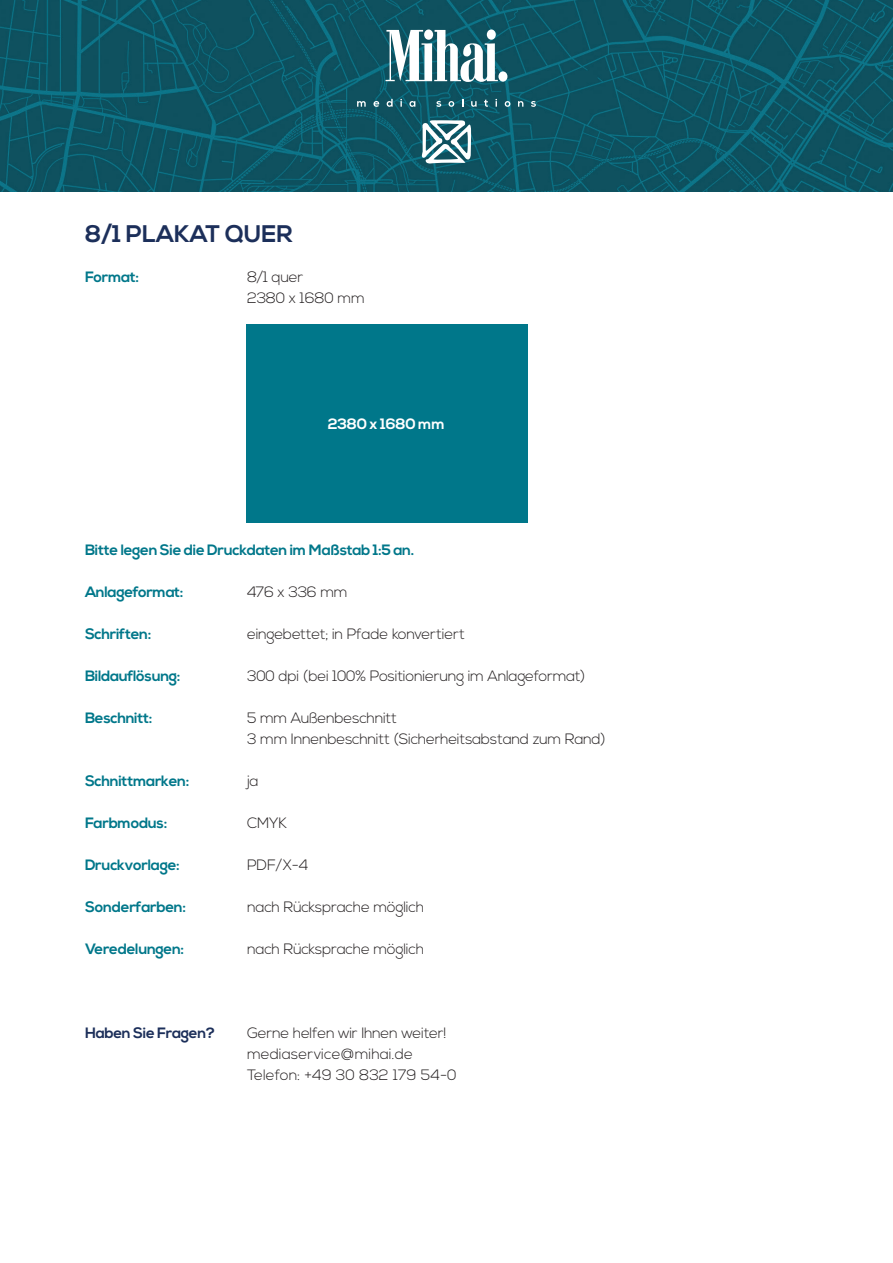
<style>
.page{position:relative;width:893px;height:1263px;background:#fff}
.page>*{position:absolute;margin:0;border:0;box-sizing:border-box;transform-origin:0 0}
.t1{font:700 24px "Nexa";color:#1c2f5a}
.t2{font:300 15px/21px "Nexa";letter-spacing:-.02em;color:#231f20}
.t3{font:700 15px "Nexa";letter-spacing:-.02em;color:#00778a}
.t4{font:300 15px/21px "Nexa";color:#231f20}
.t5{font:700 15px "Nexa";letter-spacing:-.02em;color:#1c2f5a}
.t6{font:700 15px "Nexa";letter-spacing:-.02em;color:#fff}
</style>
<div class="page">
<img style="left:0;top:0;width:893px;height:191px">
<div style="left:498px;top:71px;width:9px;height:11px;background:#fff;border-radius:50%"></div>
<svg style="left:385px;top:30px;width:113px;height:52px"></svg>
<svg style="left:421px;top:120px;width:51px;height:43px"></svg>
<svg style="left:357px;top:101px;width:9px;height:6px"></svg>
<svg style="left:373px;top:101px;width:6px;height:6px"></svg>
<svg style="left:387px;top:99px;width:6px;height:8px"></svg>
<svg style="left:400px;top:99px;width:2px;height:8px"></svg>
<svg style="left:409px;top:101px;width:6px;height:6px"></svg>
<svg style="left:436px;top:101px;width:5px;height:6px"></svg>
<svg style="left:449px;top:101px;width:5px;height:6px"></svg>
<svg style="left:471px;top:101px;width:6px;height:6px"></svg>
<svg style="left:484px;top:100px;width:4px;height:7px"></svg>
<svg style="left:495px;top:99px;width:2px;height:8px"></svg>
<svg style="left:505px;top:101px;width:5px;height:6px"></svg>
<svg style="left:518px;top:101px;width:5px;height:6px"></svg>
<svg style="left:531px;top:101px;width:5px;height:6px"></svg>
<div style="left:247px;top:324px;width:281px;height:199px;background:#00778a"></div>
<h1 class="t1" style="left:85px;top:220px;width:209px">8/1 PLAKAT QUER</h1>
<p class="t3" style="left:85px;top:268px;width:56px">Format:</p>
<p class="t2" style="left:247px;top:267px;width:119px">8/1 quer<br>2380 x 1680 mm</p>
<p class="t6" style="left:328px;top:415px;width:119px">2380 x 1680 mm</p>
<p class="t3" style="left:85px;top:541px;width:331px">Bitte legen Sie die Druckdaten im Maßstab 1:5 an.</p>
<p class="t3" style="left:85px;top:583px;width:100px">Anlageformat:</p>
<p class="t2" style="left:247px;top:582px;width:102px">476 x 336 mm</p>
<p class="t3" style="left:85px;top:625px;width:68px">Schriften:</p>
<p class="t2" style="left:247px;top:624px;width:219px">eingebettet; in Pfade konvertiert</p>
<p class="t3" style="left:85px;top:667px;width:97px">Bildauflösung:</p>
<p class="t2" style="left:247px;top:666px;width:340px">300 dpi (bei 100% Positionierung im Anlageformat)</p>
<p class="t3" style="left:85px;top:709px;width:69px">Beschnitt:</p>
<p class="t2" style="left:247px;top:708px;width:360px">5 mm Außenbeschnitt<br>3 mm Innenbeschnitt (Sicherheitsabstand zum Rand)</p>
<p class="t3" style="left:85px;top:772px;width:106px">Schnittmarken:</p>
<p class="t2" style="left:247px;top:771px;width:13px">ja</p>
<p class="t3" style="left:85px;top:814px;width:84px">Farbmodus:</p>
<p class="t2" style="left:247px;top:813px;width:41px">CMYK</p>
<p class="t3" style="left:85px;top:856px;width:96px">Druckvorlage:</p>
<p class="t2" style="left:247px;top:855px;width:63px">PDF/X-4</p>
<p class="t3" style="left:85px;top:898px;width:103px">Sonderfarben:</p>
<p class="t2" style="left:247px;top:897px;width:179px">nach Rücksprache möglich</p>
<p class="t3" style="left:85px;top:940px;width:101px">Veredelungen:</p>
<p class="t2" style="left:247px;top:939px;width:179px">nach Rücksprache möglich</p>
<p class="t5" style="left:85px;top:1024px;width:132px">Haben Sie Fragen?</p>
<p class="t4" style="left:247px;top:1023px;width:211px">Gerne helfen wir Ihnen weiter! mediaservice@mihai.de<br>Telefon: +49 30 832 179 54-0</p>
</div>
